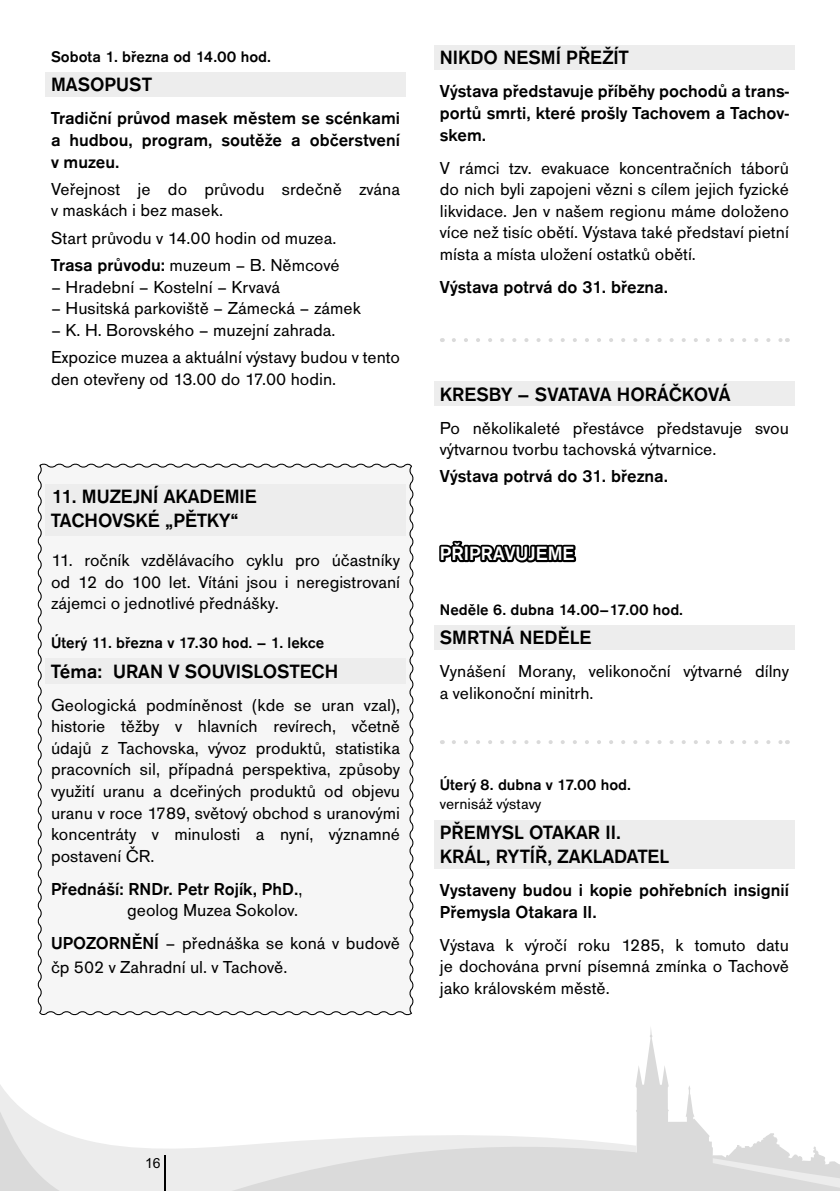
<style>
.page{position:relative;width:840px;height:1191px;background:#fff}
.page>*{position:absolute;margin:0;border:0;box-sizing:border-box;transform-origin:0 0}
.t1{font:500 20px/24px "Accius TOT";color:#000}
.t2{font:500 20px "Accius TOT";color:#fff}
.t3{font:18px/21.6px "Accius TOT";color:#000}
.t4{font:500 18px/21.6px "Accius TOT";color:#000;text-align:justify}
.t5{font:500 16px "Accius TOT";color:#000}
.t6{font:16px "Accius TOT";color:#000}
.t7{font:14px "Arial";color:#000}
.s1{font-weight:500}
.s2{font-weight:400}
</style>
<div class="page">
<div style="left:37px;top:463px;width:377px;height:553px;background:#f6f6f6"></div>
<svg style="left:636px;top:1068px;width:189px;height:123px"></svg>
<svg style="left:0;top:1085px;width:636px;height:106px"></svg>
<svg style="left:712px;top:1158px;width:127px;height:33px;background:#dedede"></svg>
<hr style="left:165px;top:1155px;width:1px;height:36px;background:#000">
<div style="left:45px;top:72px;width:360px;height:25px;background:#ededed"></div>
<div style="left:45px;top:484px;width:360px;height:25px;background:#ededed"></div>
<div style="left:45px;top:508px;width:360px;height:28px;background:#ededed"></div>
<div style="left:45px;top:658px;width:360px;height:25px;background:#ededed"></div>
<div style="left:434px;top:45px;width:360px;height:25px;background:#ededed"></div>
<svg style="left:453px;top:338px;width:327px;height:4px"></svg>
<div style="left:434px;top:381px;width:360px;height:25px;background:#ededed"></div>
<div style="left:434px;top:625px;width:360px;height:25px;background:#ededed"></div>
<svg style="left:453px;top:740px;width:327px;height:4px"></svg>
<div style="left:434px;top:820px;width:360px;height:24px;background:#ededed"></div>
<div style="left:434px;top:844px;width:360px;height:24px;background:#ededed"></div>
<svg style="left:439px;top:540px;width:138px;height:23px"></svg>
<p class="t5" style="left:51px;top:48px;width:221px">Sobota 1. března od 14.00 hod.</p>
<p class="t1" style="left:51px;top:73px;width:102px">MASOPUST</p>
<p class="t4" style="left:51px;top:108px;width:350px">Tradiční průvod masek městem se scénkami a hudbou, program, soutěže a občerstvení v muzeu.</p>
<p class="t3" style="left:51px;top:178px;width:350px">Veřejnost je do průvodu srdečně zvána v maskách i bez masek.</p>
<p class="t3" style="left:51px;top:224px;width:290px;line-height:27.2px">Start průvodu v 14.00 hodin od muzea.<br><span class="s1">Trasa průvodu:</span> muzeum – B. Němcové</p>
<p class="t3" style="left:51px;top:276px;width:230px">– Hradební – Kostelní – Krvavá</p>
<p class="t3" style="left:51px;top:298px;width:311px">– Husitská parkoviště – Zámecká – zámek</p>
<p class="t3" style="left:51px;top:316px;width:350px;line-height:27.2px">– K. H. Borovského – muzejní zahrada.<br>Expozice muzea a aktuální výstavy budou v tento</p>
<p class="t3" style="left:51px;top:368px;width:286px">den otevřeny od 13.00 do 17.00 hodin.</p>
<p class="t1" style="left:51px;top:485px;width:207px">11. MUZEJNÍ AKADEMIE<br>TACHOVSKÉ „PĚTKY“</p>
<p class="t3" style="left:51px;top:549px;width:350px;text-align:justify">11. ročník vzdělávacího cyklu pro účastníky od 12 do 100 let. Vítáni jsou i neregistrovaní zájemci o jednotlivé přednášky.</p>
<p class="t5" style="left:51px;top:633px;width:275px">Úterý 11. března v 17.30 hod. – 1. lekce</p>
<p class="t1" style="left:51px;top:659px;width:288px">Téma: URAN V SOUVISLOSTECH</p>
<p class="t3" style="left:51px;top:694px;width:350px;text-align:justify">Geologická podmíněnost (kde se uran vzal), historie těžby v hlavních revírech, včetně údajů z Tachovska, vývoz produktů, statistika pracovních sil, případná perspektiva, způsoby využití uranu a dceřiných produktů od objevu uranu v roce 1789, světový obchod s uranovými koncentráty v minulosti a nyní, významné postavení ČR.</p>
<p class="t4" style="left:51px;top:878px;width:253px;text-align:right">Přednáší: RNDr. Petr Rojík, PhD.<span class="s2">, geolog Muzea Sokolov.</span></p>
<p class="t3" style="left:51px;top:931px;width:350px;line-height:24px"><span class="s1">UPOZORNĚNÍ</span> – přednáška se koná v budově čp 502 v Zahradní ul. v Tachově.</p>
<p class="t1" style="left:439px;top:46px;width:190px">NIKDO NESMÍ PŘEŽÍT</p>
<p class="t4" style="left:439px;top:81px;width:350px">Výstava představuje příběhy pochodů a trans&shy;portů smrti, které prošly Tachovem a Tachov&shy;skem.</p>
<p class="t3" style="left:439px;top:157px;width:350px;text-align:justify">V rámci tzv. evakuace koncentračních táborů do nich byli zapojeni vězni s cílem jejich fyzické likvidace. Jen v našem regionu máme doloženo více než tisíc obětí. Výstava také představí pietní místa a místa uložení ostatků obětí.</p>
<p class="t4" style="left:439px;top:276px;width:229px">Výstava potrvá do 31. března.</p>
<p class="t1" style="left:439px;top:382px;width:292px">KRESBY – SVATAVA HORÁČKOVÁ</p>
<p class="t3" style="left:439px;top:417px;width:350px">Po několikaleté přestávce představuje svou výtvarnou tvorbu tachovská výtvarnice.</p>
<p class="t4" style="left:439px;top:466px;width:229px">Výstava potrvá do 31. března.</p>
<p class="t2" style="left:439px;top:542px;width:136px">PŘIPRAVUJEME</p>
<p class="t5" style="left:439px;top:600px;width:245px">Neděle 6. dubna 14.00–17.00 hod.</p>
<p class="t1" style="left:439px;top:626px;width:153px">SMRTNÁ NEDĚLE</p>
<p class="t3" style="left:439px;top:661px;width:350px">Vynášení Morany, velikonoční výtvarné dílny a velikonoční minitrh.</p>
<p class="t5" style="left:439px;top:776px;width:192px">Úterý 8. dubna v 17.00 hod.</p>
<p class="t6" style="left:439px;top:795px;width:103px">vernisáž výstavy</p>
<p class="t1" style="left:439px;top:820px;width:231px">PŘEMYSL OTAKAR II.<br>KRÁL, RYTÍŘ, ZAKLADATEL</p>
<p class="t4" style="left:439px;top:879px;width:350px">Vystaveny budou i kopie pohřebních insignií<br>Přemysla Otakara II.</p>
<p class="t3" style="left:439px;top:934px;width:350px;text-align:justify">Výstava k výročí roku 1285, k tomuto datu je dochována první písemná zmínka o Tachově jako královském městě.</p>
<p class="t7" style="left:145px;top:1154px;width:17px">16</p>
</div>
